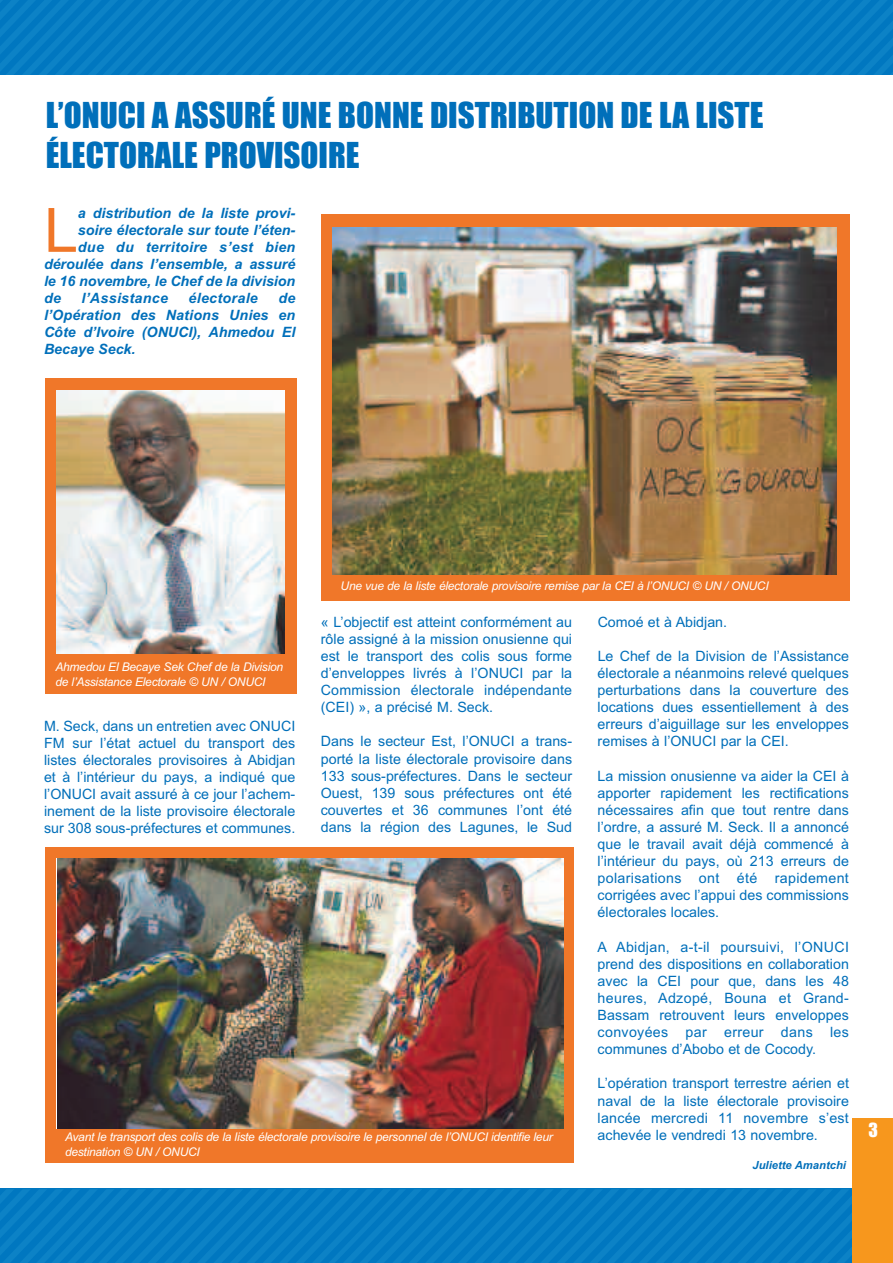
<style>
.page{position:relative;width:893px;height:1263px;background:#fff}
.page>*{position:absolute;margin:0;border:0;box-sizing:border-box;transform-origin:0 0}
.t1{font:61.2px "Arial";color:#f07729}
.t2{font:33px/39.6px "Impact";color:#006fba}
.t3{font:18px "Impact";color:#fff}
.t4{font:14.25px/17.1px "Arial";color:#006fba;text-align:justify}
.t5{font:italic 700 14.25px/17.1px "Arial";color:#006fba;text-align:justify}
.t6{font:italic 700 14.25px "Arial";letter-spacing:.02em;color:#006fba}
.t7{font:italic 12px/14.4px "Arial";letter-spacing:-.02em;color:#fff}
.t8{font:italic 700 11.25px "Arial";color:#006fba}
</style>
<div class="page">
<div style="left:0;top:1189px;width:852px;height:74px;background:#057bc2"></div>
<div style="left:0;top:0;width:893px;height:74px;background:#057cc2"></div>
<div style="left:852px;top:1118px;width:41px;height:145px;background:#f7971d"></div>
<div style="left:321px;top:214px;width:529px;height:387px;background:#f07729"></div>
<img style="left:332px;top:228px;width:505px;height:347px">
<div style="left:45px;top:847px;width:529px;height:316px;background:#f07729"></div>
<img style="left:57px;top:858px;width:506px;height:271px">
<div style="left:45px;top:378px;width:251px;height:316px;background:#f07729"></div>
<img style="left:57px;top:390px;width:227px;height:264px">
<h2 class="t2" style="left:46px;top:97px;width:719px">L’ONUCI A ASSURÉ UNE BONNE DISTRIBUTION DE LA LISTE<br>ÉLECTORALE PROVISOIRE</h2>
<h1 class="t1" style="left:44px;top:195px;width:36px">L</h1>
<p class="t5" style="left:78px;top:204px;width:218px">a distribution de la liste provi-</p>
<p class="t5" style="left:78px;top:221px;width:218px">soire électorale sur toute l’éten-</p>
<p class="t6" style="left:78px;top:239px;width:219px">due du territoire s’est bien</p>
<p class="t5" style="left:44px;top:255px;width:253px">déroulée dans l’ensemble, a assuré</p>
<p class="t5" style="left:44px;top:273px;width:253px">le 16 novembre, le Chef de la division</p>
<p class="t5" style="left:44px;top:290px;width:18px">de</p>
<p class="t6" style="left:81px;top:290px;width:88px">l’Assistance</p>
<p class="t6" style="left:189px;top:290px;width:71px">électorale</p>
<p class="t5" style="left:44px;top:290px;width:253px;text-indent:234px">de l’Opération des Nations Unies en Côte d’Ivoire (ONUCI), Ahmedou El Becaye Seck.</p>
<p class="t7" style="left:341px;top:579px;width:430px">Une vue de la liste électorale provisoire remise par la CEI à l’ONUCI © UN / ONUCI</p>
<p class="t7" style="left:55px;top:660px;width:229px">Ahmedou El Becaye Sek Chef de la Division de l’Assistance Electorale © UN / ONUCI</p>
<p class="t4" style="left:44px;top:717px;width:253px">M. Seck, dans un entretien avec ONUCI FM sur l’état actuel du transport des listes électorales provisoires à Abidjan et à l’intérieur du pays, a indiqué que l’ONUCI avait assuré à ce jour l’achem&shy;inement de la liste provisoire électorale sur 308 sous-préfectures et communes.</p>
<p class="t4" style="left:321px;top:613px;width:253px">« L’objectif est atteint conformément au rôle assigné à la mission onusienne qui est le transport des colis sous forme d’enveloppes livrés à l’ONUCI par la Commission électorale indépendante (CEI) », a précisé M. Seck.</p>
<p class="t4" style="left:321px;top:733px;width:253px">Dans le secteur Est, l’ONUCI a trans&shy;porté la liste électorale provisoire dans 133 sous-préfectures. Dans le secteur Ouest, 139 sous préfectures ont été couvertes et 36 communes l’ont été dans la région des Lagunes, le Sud</p>
<p class="t7" style="left:65px;top:1130px;width:489px">Avant le transport des colis de la liste électorale provisoire le personnel de l’ONUCI identifie leur destination © UN / ONUCI</p>
<p class="t4" style="left:598px;top:613px;width:131px">Comoé et à Abidjan.</p>
<p class="t4" style="left:598px;top:647px;width:253px">Le Chef de la Division de l’Assistance électorale a néanmoins relevé quelques perturbations dans la couverture des locations dues essentiellement à des erreurs d’aiguillage sur les enveloppes remises à l’ONUCI par la CEI.</p>
<p class="t4" style="left:598px;top:767px;width:253px">La mission onusienne va aider la CEI à apporter rapidement les rectifications nécessaires afin que tout rentre dans l’ordre, a assuré M. Seck. Il a annoncé que le travail avait déjà commencé à l’intérieur du pays, où 213 erreurs de polarisations ont été rapidement corrigées avec l’appui des commissions électorales locales.</p>
<p class="t4" style="left:598px;top:938px;width:253px">A Abidjan, a-t-il poursuivi, l’ONUCI prend des dispositions en collaboration avec la CEI pour que, dans les 48 heures, Adzopé, Bouna et Grand-Bassam retrouvent leurs enveloppes convoyées par erreur dans les communes d’Abobo et de Cocody.</p>
<p class="t4" style="left:598px;top:1075px;width:253px">L’opération transport terrestre aérien et naval de la liste électorale provisoire lancée mercredi 11 novembre s’est achevée le vendredi 13 novembre.</p>
<p class="t8" style="left:752px;top:1158px;width:95px">Juliette Amantchi</p>
<p class="t3" style="left:868px;top:1120px;width:11px">3</p>
</div>
